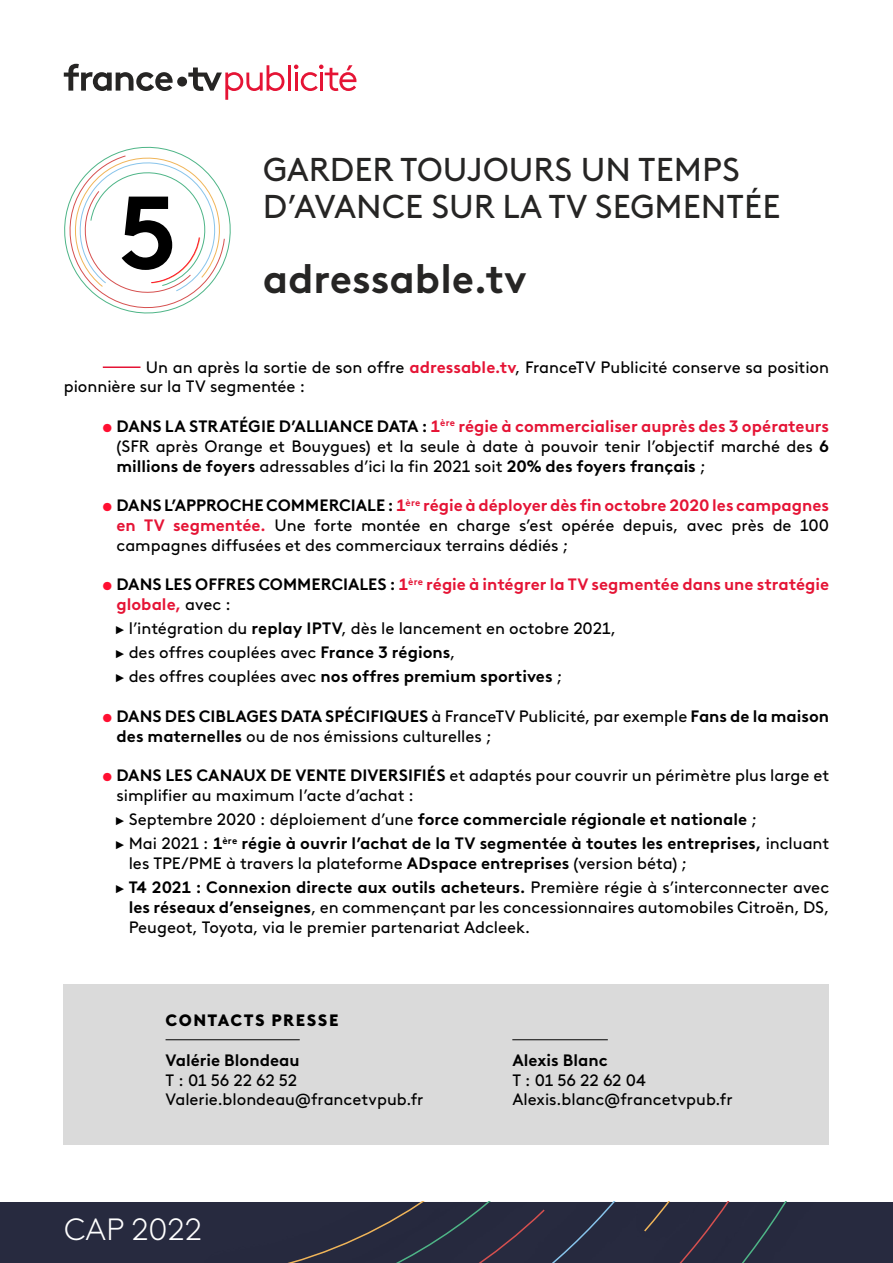
<style>
.page{position:relative;width:893px;height:1263px;background:#fff}
.page>*{position:absolute;margin:0;border:0;box-sizing:border-box;transform-origin:0 0}
.t1{font:700 103.35px "France TV Brown";color:#000}
.t2{font:700 40.8px "France TV Brown";color:#262524}
.t3{font:33px/37.2px "France TV Brown";color:#262524}
.t4{font:300 30.75px "France TV Brown";color:#fff}
.t5{font:16.5px/19.8px "France TV Brown";color:#000}
.t6{font:700 16.5px/19.8px "France TV Brown";color:#000}
.t7{font:700 16.5px/19.8px "France TV Brown";color:#e51435}
.t8{font:900 16.5px "France TV Brown";letter-spacing:.085em;color:#000}
.s1{font-weight:700;color:#e51435}
.s2{font-weight:700;color:#ff0f31}
.s3{font-weight:700}
.s4{color:#ff0f31}
.s5{color:#000}
.s6{font-weight:400;color:#000}
.s7{font-weight:400}
</style>
<div class="page">
<svg style="left:64px;top:146px;width:167px;height:168px"></svg>
<div style="left:838px;top:1202px;width:55px;height:61px;background:#272a3f"></div>
<div style="left:659px;top:1201px;width:179px;height:62px;background:#26293e"></div>
<div style="left:173px;top:1201px;width:486px;height:62px;background:#272a3f"></div>
<svg style="left:0;top:1201px;width:629px;height:62px"></svg>
<svg style="left:64px;top:64px;width:109px;height:27px"></svg>
<div style="left:177px;top:77px;width:10px;height:10px;background:#262524;border-radius:50%"></div>
<svg style="left:188px;top:65px;width:96px;height:35px"></svg>
<svg style="left:294px;top:65px;width:62px;height:26px"></svg>
<hr style="left:288px;top:65px;width:2px;height:26px;background:#e51435">
<hr style="left:103px;top:366px;width:38px;height:2px;background:#e51435">
<div style="left:64px;top:984px;width:765px;height:161px;background:#dadada"></div>
<hr style="left:166px;top:1039px;width:134px;height:1px;background:#000">
<hr style="left:512px;top:1039px;width:96px;height:1px;background:#000">
<h1 class="t1" style="left:118px;top:153px;width:61px">5</h1>
<h3 class="t3" style="left:263px;top:148px;width:519px">GARDER TOUJOURS UN TEMPS<br>D’AVANCE SUR LA TV SEGMENTÉE</h3>
<h2 class="t2" style="left:263px;top:248px;width:265px">adressable.tv</h2>
<p class="t5" style="left:64px;top:356px;width:767px;text-indent:82px">Un an après la sortie de son offre <span class="s1">adressable.tv</span>, FranceTV Publicité conserve sa position pionnière sur la TV segmentée :</p>
<p class="t5" style="left:117px;top:415px;width:714px;text-align:justify;text-indent:-14px"><span class="s2">•</span> <span class="s3">DANS LA STRATÉGIE D’ALLIANCE DATA :</span> <span class="s1">1</span><sup>ère</sup> <span class="s1">régie à commercialiser auprès des 3 opérateurs </span>(SFR après Orange et Bouygues) et la seule à date à pouvoir tenir l’objectif marché des <span class="s3">6 millions de foyers</span> adressables d’ici la fin 2021 soit <span class="s3">20% des foyers français</span> ;</p>
<p class="t5" style="left:117px;top:494px;width:714px;text-align:justify;text-indent:-14px"><span class="s2">•</span> <span class="s3">DANS L’APPROCHE COMMERCIALE :</span> <span class="s1">1</span><sup>ère</sup> <span class="s1">régie à déployer dès fin octobre 2020 les campagnes en TV segmentée.</span> Une forte montée en charge s’est opérée depuis, avec près de 100 campagnes diffusées et des commerciaux terrains dédiés ;</p>
<p class="t7" style="left:117px;top:573px;width:714px;text-indent:-14px"><span class="s4">•</span> <span class="s5">DANS LES OFFRES COMMERCIALES :</span> 1<sup>ère</sup> régie à intégrer la TV segmentée dans une stratégie globale, <span class="s6">avec :</span></p>
<p class="t5" style="left:115px;top:615px;width:503px;line-height:24px">► l’intégration du <span class="s3">replay IPTV</span>, dès le lancement en octobre 2021, ► des offres couplées avec <span class="s3">France 3 régions</span>,<br>► des offres couplées avec <span class="s3">nos offres premium sportives</span> ;</p>
<p class="t6" style="left:117px;top:705px;width:714px;text-indent:-14px"><span class="s4">•</span> DANS DES CIBLAGES DATA SPÉCIFIQUES <span class="s7">à FranceTV Publicité, par exemple</span> Fans de la maison des maternelles <span class="s7">ou de nos émissions culturelles ;</span></p>
<p class="t5" style="left:117px;top:764px;width:714px;text-indent:-14px"><span class="s2">•</span> <span class="s3">DANS LES CANAUX DE VENTE DIVERSIFIÉS</span> et adaptés pour couvrir un périmètre plus large et simplifier au maximum l’acte d’achat :</p>
<p class="t6" style="left:115px;top:806px;width:716px;line-height:24px"><span class="s7">► Septembre 2020 : déploiement d’une</span> force commerciale régionale et nationale <span class="s7">;<br>► Mai 2021 :</span> 1<sup>ère</sup> régie à ouvrir l’achat de la TV segmentée à toutes les entreprises, <span class="s7">incluant</span></p>
<p class="t5" style="left:115px;top:850px;width:716px;line-height:24px;text-indent:14px">les TPE/PME à travers la plateforme <span class="s3">ADspace entreprises</span> (version béta) ;<br>► <span class="s3">T4 2021 : Connexion directe aux outils acheteurs.</span> Première régie à s’interconnecter avec</p>
<p class="t5" style="left:129px;top:896px;width:702px"><span class="s3">les réseaux d’enseignes</span>, en commençant par les concessionnaires automobiles Citroën, DS,<br>Peugeot, Toyota, via le premier partenariat Adcleek.</p>
<p class="t8" style="left:166px;top:1007px;width:174px">CONTACTS PRESSE</p>
<p class="t6" style="left:166px;top:1049px;width:136px">Valérie Blondeau</p>
<p class="t5" style="left:166px;top:1069px;width:259px">T : 01 56 22 62 52<br>Valerie.blondeau@francetvpub.fr</p>
<h3 class="t4" style="left:64px;top:1207px;width:140px">CAP 2022</h3>
<p class="t6" style="left:512px;top:1049px;width:97px">Alexis Blanc</p>
<p class="t5" style="left:512px;top:1069px;width:222px">T : 01 56 22 62 04<br>Alexis.blanc@francetvpub.fr</p>
</div>
